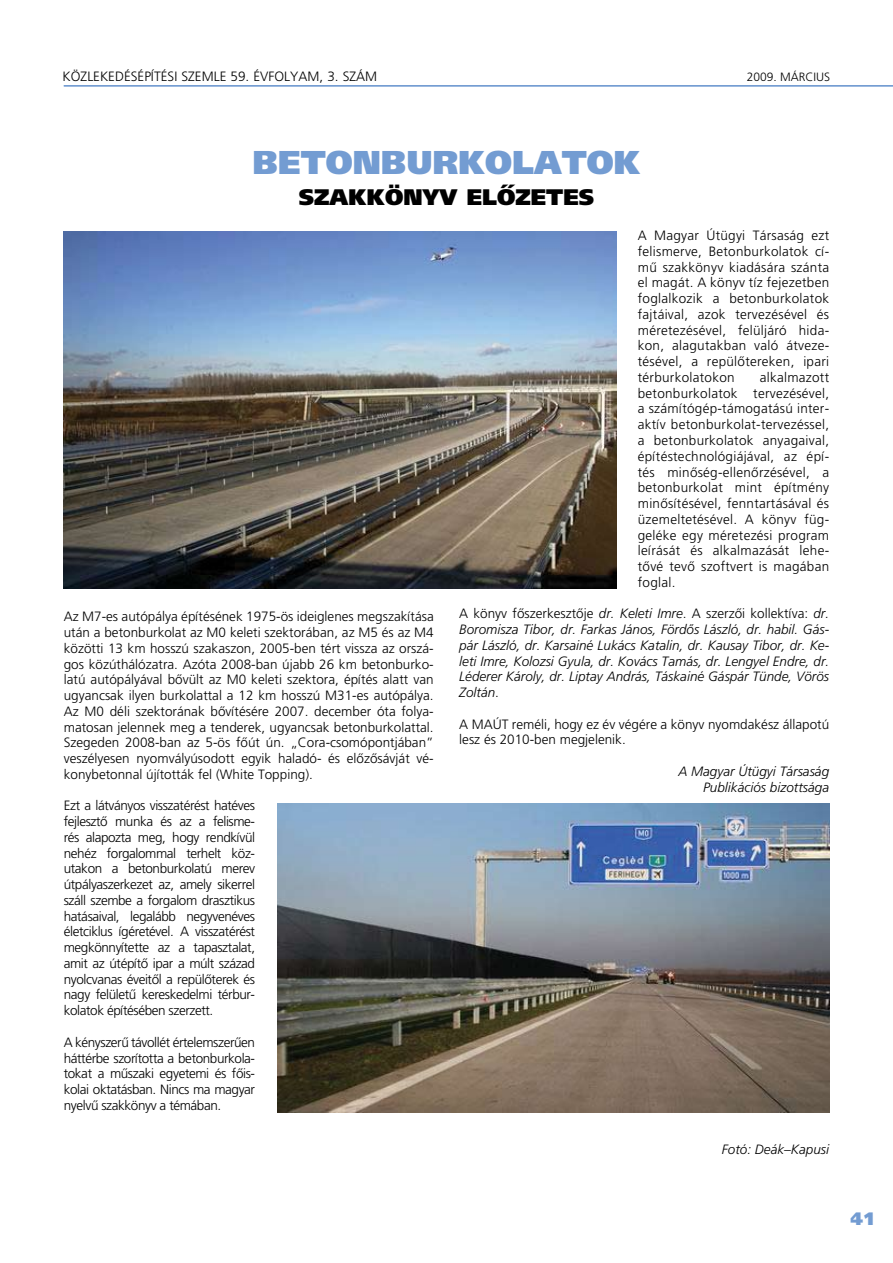
<style>
.page{position:relative;width:893px;height:1263px;background:#fff}
.page>*{position:absolute;margin:0;border:0;box-sizing:border-box;transform-origin:0 0}
.t1{font:900 33px "Frutiger H";color:#739cd2}
.t2{font:900 22.5px "Frutiger H";color:#000}
.t3{font:900 18px "Frutiger H";color:#739cd2}
.t4{font:300 13.5px/15.8px "Frutiger H";color:#000;text-align:justify}
.t5{font:italic 300 13.5px/15.8px "Frutiger H";color:#000;text-align:justify}
.t6{font:300 12px "Frutiger H";color:#000}
.s1{font-style:normal}
</style>
<div class="page">
<hr style="left:64px;top:85px;width:829px;height:2px;background:#739cd2">
<img style="left:277px;top:804px;width:552px;height:309px">
<img style="left:64px;top:231px;width:553px;height:357px">
<p class="t4" style="left:63px;top:69px;width:200px">KÖZLEKEDÉSÉPÍTÉSI SZEMLE 59. évfolyam</p>
<p class="t4" style="left:319px;top:69px;width:33px">, 3. szám</p>
<p class="t6" style="left:747px;top:70px;width:85px">2009. MÁRCIUS</p>
<h1 class="t1" style="left:252px;top:142px;width:390px">BETONBURKOLATOK</h1>
<h2 class="t2" style="left:299px;top:184px;width:35px">SZAKKÖNYV</h2>
<h2 class="t2" style="left:467px;top:184px;width:66px">ELÔZETES</h2>
<p class="t4" style="left:638px;top:228px;width:193px">A Magyar Útügyi Társaság ezt felismerve, Betonburkolatok cí&shy;mû szakkönyv kiadására szánta el magát. A könyv tíz fejezetben foglalkozik a betonburkolatok fajtáival, azok tervezésével és méretezésével, felüljáró hida&shy;kon, alagutakban való átveze&shy;tésével, a repülôtereken, ipari térburkolatokon</p>
<p class="t4" style="left:638px;top:369px;width:193px;text-indent:122px">alkalmazott betonburkolatok tervezésével, a számítógép-támogatású inter&shy;aktív betonburkolat-tervezéssel, a betonburkolatok anyagaival, építéstechnológiájával, az épí&shy;tés minôség-ellenôrzésével, a betonburkolat mint építmény minôsítésével, fenntartásával és üzemeltetésével. A könyv füg&shy;geléke egy méretezési program leírását és alkalmazását lehe&shy;tôvé tevô szoftvert is magában foglal.</p>
<p class="t5" style="left:459px;top:606px;width:371px"><span class="s1">A könyv fôszerkesztôje</span> dr. Keleti Imre<span class="s1">. A szerzôi kollektíva:</span> dr.<br>Boromisza Tibor, dr. Farkas János, Fördôs László, dr. habil. Gás&shy;pár László, dr. Karsainé Lukács Katalin, dr. Kausay Tibor, dr. Ke&shy;leti Imre, Kolozsi Gyula, dr. Kovács Tamás, dr. Lengyel Endre, dr.<br>Léderer Károly, dr. Liptay András, Táskainé Gáspár Tünde, Vörös Zoltán<span class="s1">.</span></p>
<p class="t4" style="left:459px;top:716px;width:371px">A MAÚT reméli, hogy ez év végére a könyv nyomdakész állapotú lesz és 2010-ben megjelenik.</p>
<p class="t5" style="left:678px;top:763px;width:152px;text-align:right">A Magyar Útügyi Társaság<br>Publikációs bizottsága</p>
<p class="t4" style="left:64px;top:609px;width:371px">Az M7-es autópálya építésének 1975-ös ideiglenes megszakítása után a betonburkolat az M0 keleti szektorában, az M5 és az M4 közötti 13 km hosszú szakaszon, 2005-ben tért vissza az orszá&shy;gos közúthálózatra. Azóta 2008-ban újabb 26 km betonburko&shy;latú autópályával bôvült az M0 keleti szektora, építés alatt van ugyancsak ilyen burkolattal a 12 km hosszú M31-es autópálya.<br>Az M0 déli szektorának bôvítésére 2007. december óta folya&shy;matosan jelennek meg a tenderek, ugyancsak betonburkolattal.<br>Szegeden 2008-ban az 5-ös fôút ún. „Cora-csomópontjában” veszélyesen nyomvályúsodott egyik haladó- és elôzôsávját vé&shy;konybetonnal újították fel (White Topping).</p>
<p class="t4" style="left:64px;top:798px;width:193px">Ezt a látványos visszatérést hatéves fejlesztô munka és az a felisme&shy;rés alapozta meg, hogy rendkívül nehéz forgalommal terhelt köz&shy;utakon a betonburkolatú merev útpályaszerkezet az, amely sikerrel száll szembe a forgalom drasztikus hatásaival, legalább negyvenéves életciklus ígéretével. A visszatérést megkönnyítette az a tapasztalat, amit az útépítô ipar a múlt század nyolcvanas éveitôl a repülôterek és nagy felületû kereskedelmi térbur&shy;kolatok építésében szerzett.</p>
<p class="t4" style="left:64px;top:1034px;width:193px">A kényszerû távollét értelemszerûen háttérbe szorította a betonburkola&shy;tokat a mûszaki egyetemi és fôis&shy;kolai oktatásban. Nincs ma magyar nyelvû szakkönyv a témában.</p>
<p class="t5" style="left:722px;top:1141px;width:109px">Fotó: Deák–Kapusi</p>
<h3 class="t3" style="left:850px;top:1208px;width:13px">41</h3>
</div>
